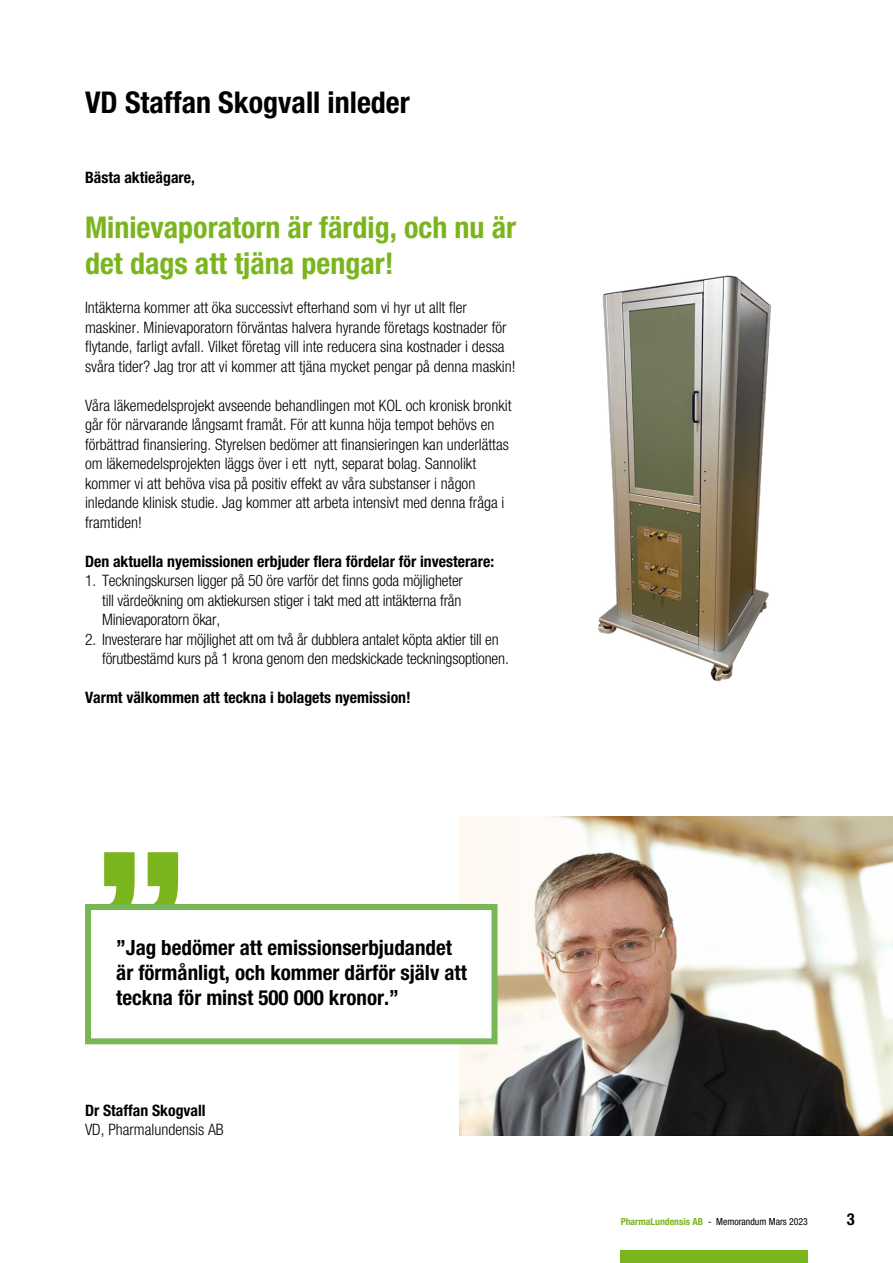
<style>
.page{position:relative;width:893px;height:1263px;background:#fff}
.page>*{position:absolute;margin:0;border:0;box-sizing:border-box;transform-origin:0 0}
.t1{font:700 condensed 30px/36px "Helvetica Neue";color:#7ab51d}
.t2{font:700 condensed 30px "Helvetica Neue";color:#000}
.t3{font:700 condensed 21px/25.2px "Helvetica Neue";color:#000}
.t4{font:700 condensed 16.5px "Helvetica Neue";color:#000}
.t5{font:300 condensed 15.75px/19.5px "Helvetica Neue";color:#000}
.t6{font:700 condensed 15.75px "Helvetica Neue";color:#000}
.t7{font:condensed 9.75px "Helvetica Neue";color:#000}
.s1{font-weight:700;color:#7ab51d}
</style>
<div class="page">
<div style="left:621px;top:1250px;width:187px;height:13px;background:#7ab51d"></div>
<img style="left:612px;top:816px;width:281px;height:319px">
<svg style="left:104px;top:852px;width:74px;height:52px"></svg>
<img style="left:459px;top:816px;width:153px;height:319px">
<div style="left:85px;top:904px;width:412px;height:140px;background:#fff;border:6px solid #77b756"></div>
<img style="left:598px;top:275px;width:174px;height:407px">
<h1 class="t2" style="left:85px;top:84px;width:326px">VD Staffan Skogvall inleder</h1>
<p class="t6" style="left:85px;top:168px;width:111px">Bästa aktieägare,</p>
<h1 class="t1" style="left:85px;top:209px;width:433px">Minievaporatorn är färdig, och nu är det dags att tjäna pengar!</h1>
<p class="t5" style="left:85px;top:298px;width:432px">Intäkterna kommer att öka successivt efterhand som vi hyr ut allt fler maskiner. Minievaporatorn förväntas halvera hyrande företags kostnader för flytande, farligt avfall. Vilket företag vill inte reducera sina kostnader i dessa svåra tider? Jag tror att vi kommer att tjäna mycket pengar på denna maskin!</p>
<p class="t5" style="left:85px;top:395px;width:428px">Våra läkemedelsprojekt avseende behandlingen mot KOL och kronisk bronkit går för närvarande långsamt framåt. För att kunna höja tempot behövs en förbättrad finansiering. Styrelsen bedömer att finansieringen kan underlättas om läkemedelsprojekten läggs över i ett nytt, separat bolag. Sannolikt kommer vi att behöva visa på positiv effekt av våra substanser i någon inledande klinisk studie. Jag kommer att arbeta intensivt med denna fråga i framtiden!</p>
<p class="t6" style="left:85px;top:552px;width:411px">Den aktuella nyemissionen erbjuder flera fördelar för investerare:</p>
<p class="t5" style="left:102px;top:571px;width:362px;text-align:justify;text-indent:-17px">1. Teckningskursen ligger på 50 öre varför det finns goda möjligheter till värdeökning om aktiekursen stiger i takt med att intäkterna från Minievaporatorn ökar,</p>
<p class="t5" style="left:102px;top:629px;width:408px;text-indent:-17px">2. Investerare har möjlighet att om två år dubblera antalet köpta aktier till en förutbestämd kurs på 1 krona genom den medskickade teckningsoptionen.</p>
<p class="t6" style="left:85px;top:688px;width:327px">Varmt välkommen att teckna i bolagets nyemission!</p>
<h2 class="t3" style="left:116px;top:934px;width:352px">”Jag bedömer att emissionserbjudandet är förmånligt, och kommer därför själv att teckna för minst 500 000 kronor.”</h2>
<p class="t6" style="left:85px;top:1101px;width:122px">Dr Staffan Skogvall</p>
<p class="t5" style="left:85px;top:1120px;width:140px">VD, Pharmalundensis AB</p>
<p class="t7" style="left:621px;top:1215px;width:189px"><span class="s1">PharmaLundensis AB</span> - Memorandum Mars 2023</p>
<p class="t4" style="left:847px;top:1209px;width:9px">3</p>
</div>
